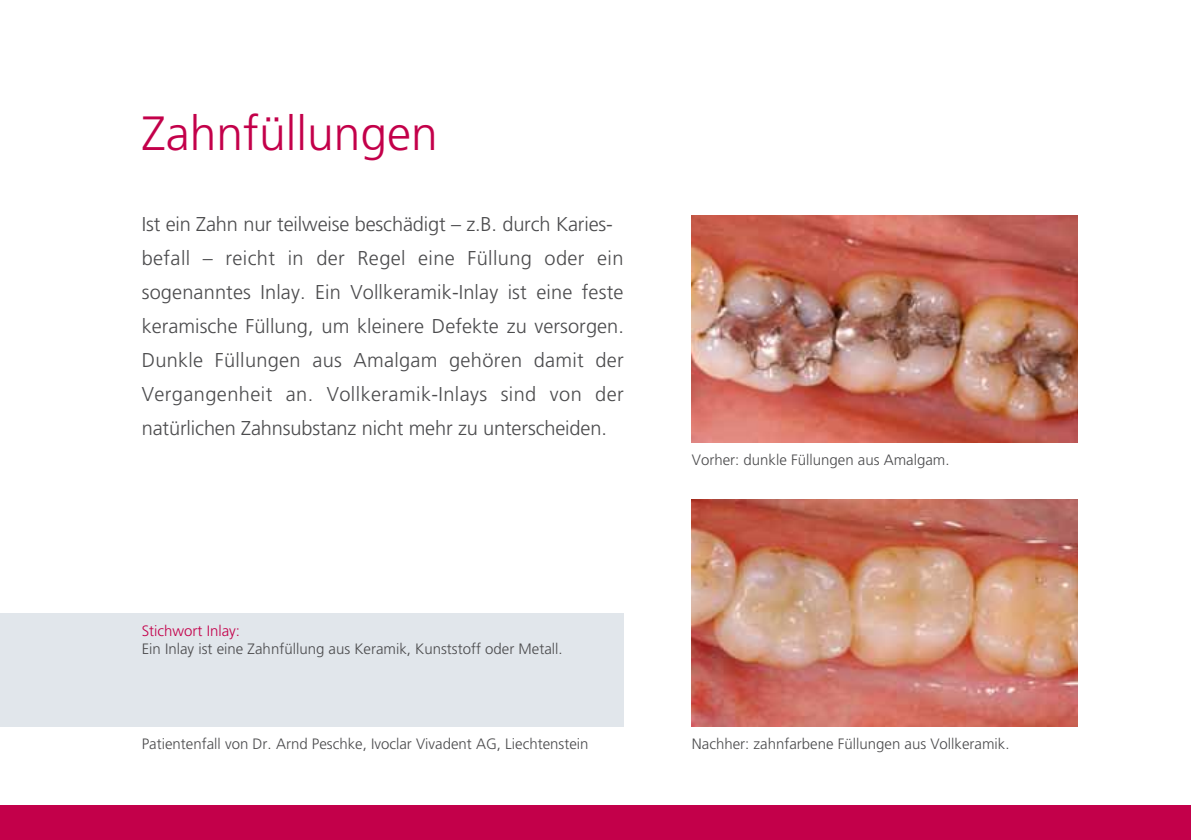
<style>
.page{position:relative;width:1191px;height:840px;background:#fff}
.page>*{position:absolute;margin:0;border:0;box-sizing:border-box;transform-origin:0 0}
.t1{font:300 48px "Frutiger";color:#c3004a}
.t2{font:300 20px/34px "Frutiger";letter-spacing:.005em;color:#4b4b4d}
.t3{font:300 15px "Frutiger";color:#4b4b4d}
.t4{font:300 15px "Frutiger";color:#c3004a}
</style>
<div class="page">
<img style="left:692px;top:215px;width:385px;height:227px">
<div style="left:0;top:805px;width:1191px;height:34px;background:#c3004a"></div>
<div style="left:0;top:612px;width:624px;height:114px;background:#e1e6eb"></div>
<img style="left:692px;top:499px;width:385px;height:227px">
<h1 class="t1" style="left:142px;top:106px;width:298px">Zahnfüllungen</h1>
<p class="t2" style="left:142px;top:207px;width:483px">Ist ein Zahn nur teilweise beschädigt – z.B. durch Karies&shy;befall – reicht in der Regel eine Füllung oder ein sogenanntes Inlay. Ein Vollkeramik-Inlay ist eine feste keramische Füllung, um kleinere Defekte zu versorgen.<br>Dunkle Füllungen aus Amalgam gehören damit der Vergangenheit an. Vollkeramik-Inlays sind von der natürlichen Zahnsubstanz nicht mehr zu unterscheiden.</p>
<p class="t4" style="left:142px;top:621px;width:100px">Stichwort Inlay:</p>
<p class="t3" style="left:142px;top:639px;width:422px">Ein Inlay ist eine Zahnfüllung aus Keramik, Kunststoff oder Metall.</p>
<p class="t3" style="left:692px;top:451px;width:259px">Vorher: dunkle Füllungen aus Amalgam.</p>
<p class="t3" style="left:142px;top:735px;width:448px">Patientenfall von Dr. Arnd Peschke, Ivoclar Vivadent AG, Liechtenstein</p>
<p class="t3" style="left:692px;top:735px;width:319px">Nachher: zahnfarbene Füllungen aus Vollkeramik.</p>
</div>
